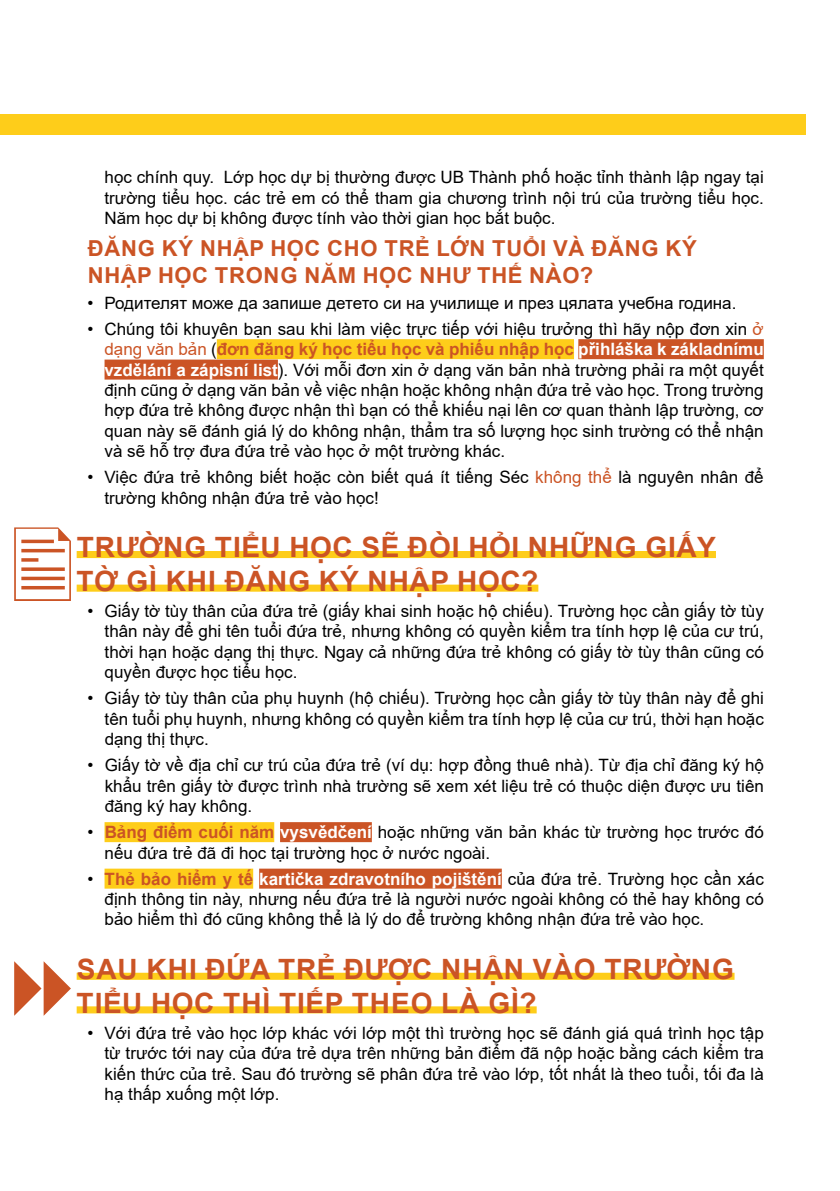
<style>
.page{position:relative;width:840px;height:1191px;background:#fff}
.page>*{position:absolute;margin:0;border:0;box-sizing:border-box;transform-origin:0 0}
.t1{font:700 28px "Arial";letter-spacing:.035em;color:#cb5425}
.t2{font:700 22px "Arial";letter-spacing:.02em;color:#cb5425}
.t3{font:17px/20.4px "Arial";color:#000;text-align:justify}
.s1{color:#cb5425}
.s2{font-weight:700;color:#cb5425}
.s3{font-weight:700;color:#fff}
</style>
<div class="page">
<div style="left:0;top:114px;width:805px;height:20px;background:#fecd1a"></div>
<div style="left:217px;top:339px;width:356px;height:20px;background:#fecd1a"></div>
<div style="left:578px;top:339px;width:185px;height:20px;background:#cb5425"></div>
<div style="left:104px;top:359px;width:174px;height:20px;background:#cb5425"></div>
<div style="left:77px;top:551px;width:638px;height:7px;background:#fecd1a"></div>
<div style="left:77px;top:584px;width:461px;height:7px;background:#fecd1a"></div>
<div style="left:104px;top:822px;width:170px;height:20px;background:#fecd1a"></div>
<div style="left:280px;top:822px;width:91px;height:20px;background:#cb5425"></div>
<div style="left:104px;top:868px;width:149px;height:20px;background:#fecd1a"></div>
<div style="left:259px;top:868px;width:242px;height:20px;background:#cb5425"></div>
<div style="left:77px;top:972px;width:657px;height:7px;background:#fecd1a"></div>
<div style="left:77px;top:1006px;width:459px;height:7px;background:#fecd1a"></div>
<svg style="left:14px;top:527px;width:57px;height:74px"></svg>
<svg style="left:14px;top:961px;width:57px;height:54px"></svg>
<p class="t3" style="left:104px;top:167px;width:660px">học chính quy. Lớp học dự bị thường được UB Thành phố hoặc tỉnh thành lập ngay tại trường tiểu học. các trẻ em có thể tham gia chương trình nội trú của trường tiểu học.<br>Năm học dự bị không được tính vào thời gian học bắt buộc.</p>
<p class="t2" style="left:88px;top:233px;width:35px">Đăng</p>
<p class="t2" style="left:162px;top:233px;width:55px">ký nhập</p>
<p class="t2" style="left:270px;top:233px;width:17px">học</p>
<p class="t2" style="left:327px;top:233px;width:18px">cho</p>
<p class="t2" style="left:384px;top:233px;width:225px">trẻ lớntuổivà đăng</p>
<p class="t2" style="left:665px;top:233px;width:16px">ký</p>
<p class="t2" style="left:88px;top:259px;width:17px">nhập</p>
<p class="t2" style="left:158px;top:259px;width:17px">học</p>
<p class="t2" style="left:215px;top:259px;width:18px">trong</p>
<p class="t2" style="left:304px;top:259px;width:18px">năm</p>
<p class="t2" style="left:363px;top:259px;width:17px">học</p>
<p class="t2" style="left:419px;top:259px;width:18px">như</p>
<p class="t2" style="left:477px;top:259px;width:69px">th ế nào</p>
<p class="t2" style="left:579px;top:259px;width:15px">?</p>
<p class="t3" style="left:87px;top:292px;width:650px">• Родителят може да запише детето си на училище и през цялата учебна година.</p>
<p class="t3" style="left:104px;top:318px;width:660px;text-indent:-17px">• Chúng tôi khuyên bạn sau khi làm việc trực tiếp với hiệu trưởng thì hãy nộp đơn xin <span class="s1">ở dạng văn bản</span> (<span class="s2">đơn đăng ký học tiểu học và phiếu nhập học</span> <span class="s3">přihláška k základnímu vzdělání a zápisní list</span>). Với mỗi đơn xin ở dạng văn bản nhà trường phải ra một quyết định cũng ở dạng văn bản về việc nhận hoặc không nhận đứa trẻ vào học. Trong trường hợp đứa trẻ không được nhận thì bạn có thể khiếu nại lên cơ quan thành lập trường, cơ quan này sẽ đánh giá lý do không nhận, thẩm tra số lượng học sinh trường có thể nhận và sẽ hỗ trợ đưa đứa trẻ vào học ở một trường khác.</p>
<p class="t3" style="left:104px;top:467px;width:660px;text-indent:-17px">• Việc đứa trẻ không biết hoặc còn biết quá ít tiếng Séc <span class="s1">không thể</span> là nguyên nhân để trường không nhận đứa trẻ vào học!</p>
<h1 class="t1" style="left:77px;top:528px;width:41px">Trường</h1>
<h1 class="t1" style="left:215px;top:528px;width:17px">tiểu</h1>
<h1 class="t1" style="left:289px;top:528px;width:21px">học</h1>
<h1 class="t1" style="left:361px;top:528px;width:64px">sẽ đòi</h1>
<h1 class="t1" style="left:468px;top:528px;width:246px">hỏi nh ững giấy</h1>
<h1 class="t1" style="left:76px;top:561px;width:106px">tờ gì khi</h1>
<h1 class="t1" style="left:224px;top:561px;width:22px">đăng</h1>
<h1 class="t1" style="left:319px;top:561px;width:70px">ký nhập</h1>
<h1 class="t1" style="left:457px;top:561px;width:21px">học</h1>
<h1 class="t1" style="left:521px;top:561px;width:19px">?</h1>
<p class="t3" style="left:104px;top:601px;width:660px;text-indent:-17px">• Giấy tờ tùy thân của đứa trẻ (giấy khai sinh hoặc hộ chiếu). Trường học cần giấy tờ tùy thân này để ghi tên tuổi đứa trẻ, nhưng không có quyền kiểm tra tính hợp lệ của cư trú, thời hạn hoặc dạng thị thực. Ngay cả những đứa trẻ không có giấy tờ tùy thân cũng có quyền được học tiểu học.</p>
<p class="t3" style="left:105px;top:688px;width:660px;text-indent:-17px">• Giấy tờ tùy thân của phụ huynh (hộ chiếu). Trường học cần giấy tờ tùy thân này để ghi tên tuổi phụ huynh, nhưng không có quyền kiểm tra tính hợp lệ của cư trú, thời hạn hoặc dạng thị thực.</p>
<p class="t3" style="left:105px;top:755px;width:660px;text-indent:-17px">• Giấy tờ về địa chỉ cư trú của đứa trẻ (ví dụ: hợp đồng thuê nhà). Từ địa chỉ đăng ký hộ khẩu trên giấy tờ được trình nhà trường sẽ xem xét liệu trẻ có thuộc diện được ưu tiên đăng ký hay không.</p>
<p class="t3" style="left:105px;top:822px;width:660px;text-indent:-17px">• <span class="s2">Bảng điểm cuối năm</span> <span class="s3">vysvědčení</span> hoặc những văn bản khác từ trường học trước đó nếu đứa trẻ đã đi học tại trường học ở nước ngoài.</p>
<p class="t3" style="left:104px;top:868px;width:660px;text-indent:-17px">• <span class="s2">Thẻ bảo hiểm y tế</span> <span class="s3">kartička zdravotního pojištění</span> của đứa trẻ. Trường học cần xác định thông tin này, nhưng nếu đứa trẻ là người nước ngoài không có thẻ hay không có bảo hiểm thì đó cũng không thể là lý do để trường không nhận đứa trẻ vào học.</p>
<h1 class="t1" style="left:77px;top:949px;width:87px">Sau khi</h1>
<h1 class="t1" style="left:205px;top:949px;width:257px">đứatrẻ đượcnhận</h1>
<h1 class="t1" style="left:532px;top:949px;width:22px">vào</h1>
<h1 class="t1" style="left:604px;top:949px;width:23px">trường</h1>
<h1 class="t1" style="left:77px;top:983px;width:17px">tiểu</h1>
<h1 class="t1" style="left:151px;top:983px;width:21px">học</h1>
<h1 class="t1" style="left:223px;top:983px;width:314px">thì tiếpth eo là gì?</h1>
<p class="t3" style="left:104px;top:1022px;width:660px;text-indent:-17px">• Với đứa trẻ vào học lớp khác với lớp một thì trường học sẽ đánh giá quá trình học tập từ trước tới nay của đứa trẻ dựa trên những bản điểm đã nộp hoặc bằng cách kiểm tra kiến thức của trẻ. Sau đó trường sẽ phân đứa trẻ vào lớp, tốt nhất là theo tuổi, tối đa là hạ thấp xuống một lớp.</p>
</div>
